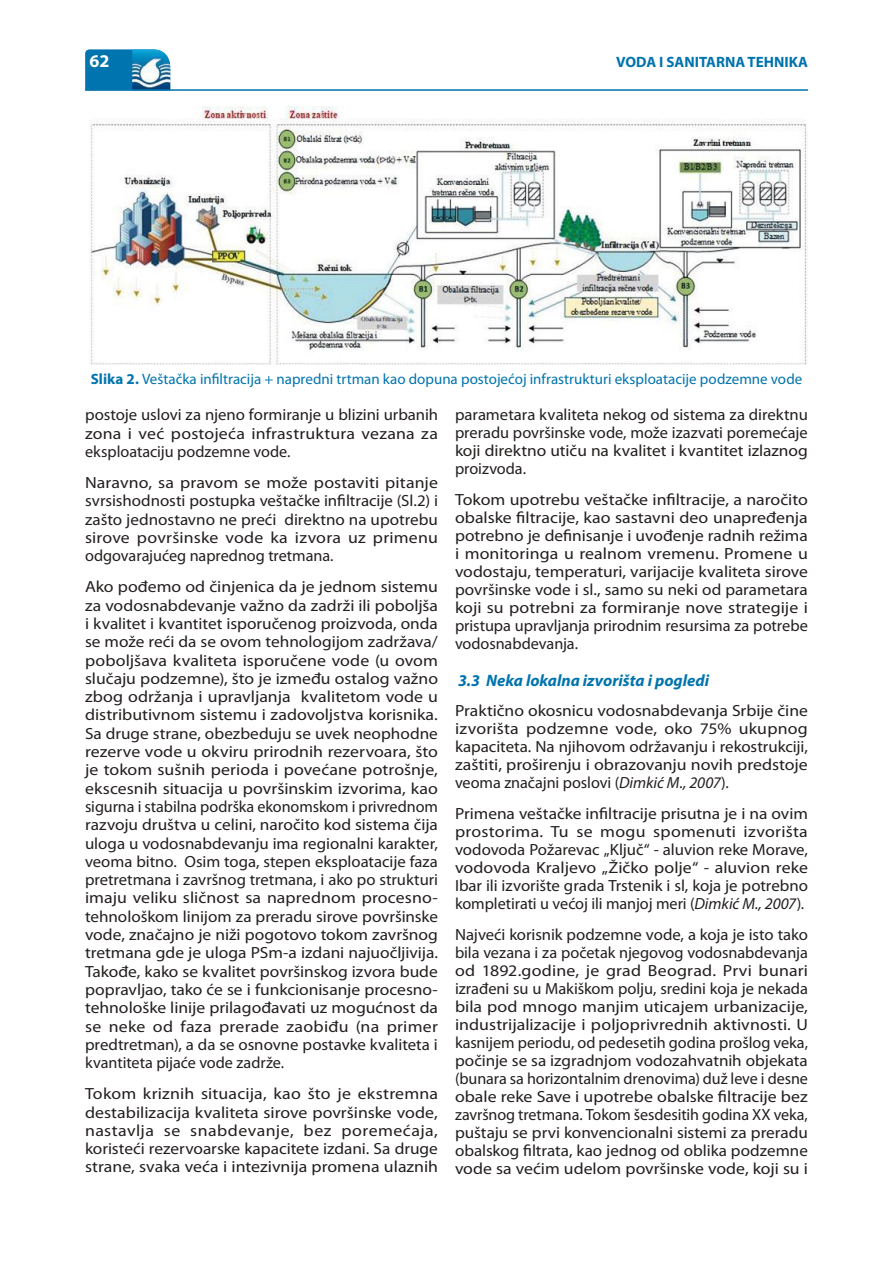
<style>
.page{position:relative;width:893px;height:1263px;background:#fff}
.page>*{position:absolute;margin:0;border:0;box-sizing:border-box;transform-origin:0 0}
.t1{font:700 18px "Myriad Pro";color:#fff}
.t2{font:italic 700 16.5px "Myriad Pro";color:#0074ae}
.t3{font:16.2px/18.3px "Myriad Pro";color:#241f1f;text-align:justify;scale:1.1 1}
.t4{font:16.2px/18px "Myriad Pro";color:#241f1f;text-align:justify}
.t5{font:16.2px/18px "Myriad Pro";color:#241f1f;text-align:justify;scale:1.08 1}
.t6{font:16.2px/18px "Myriad Pro";color:#241f1f;text-align:justify;scale:1.09 1}
.t7{font:15px "Myriad Pro";color:#0074ae}
.t8{font:700 15px "Myriad Pro";color:#0074ae}
.s1{font-weight:700}
.s2{font-style:italic}
</style>
<div class="page">
<div style="left:85px;top:49px;width:47px;height:40px;background:#0074ae"></div>
<img style="left:132px;top:49px;width:38px;height:40px">
<hr style="left:85px;top:89px;width:723px;height:2px;background:#0074ae">
<img style="left:89px;top:106px;width:719px;height:258px">
<p class="t1" style="left:89px;top:54px;width:21px">62</p>
<p class="t8" style="left:616px;top:56px;width:194px">VODA I SANITARNA TEHNIKA</p>
<p class="t7" style="left:91px;top:373px;width:713px"><span class="s1">Slika 2.</span> Veštačka infiltracija + napredni trtman kao dopuna postojećoj infrastrukturi eksploatacije podzemne vode</p>
<p class="t4" style="left:85px;top:407px;width:355px">postoje uslovi za njeno formiranje u blizini urbanih zona i već postojeća infrastruktura vezana za eksploataciju podzemne vode.</p>
<p class="t3" style="left:85px;top:475px;width:322px">Naravno, sa pravom se može postaviti pitanje svrsishodnosti postupka veštačke infiltracije (Sl.2) i zašto jednostavno ne preći direktno na upotrebu sirove površinske vode ka izvora uz primenu odgovarajućeg naprednog tretmana.</p>
<p class="t3" style="left:85px;top:579px;width:322px">Ako pođemo od činjenica da je jednom sistemu za vodosnabdevanje važno da zadrži ili poboljša i kvalitet i kvantitet isporučenog proizvoda, onda se može reći da se ovom tehnologijom zadržava/ poboljšava kvaliteta isporučene vode (u ovom slučaju podzemne), što je između ostalog važno zbog održanja i upravljanja kvalitetom vode u distributivnom sistemu i zadovoljstva korisnika.<br>Sa druge strane, obezbeduju se uvek neophodne rezerve vode u okviru prirodnih rezervoara, što je tokom sušnih perioda i povećane potrošnje, ekscesnih situacija u površinskim izvorima, kao sigurna i stabilna podrška ekonomskom i privrednom razvoju društva u celini, naročito kod sistema čija uloga u vodosnabdevanju ima regionalni karakter, veoma bitno. Osim toga, stepen eksploatacije faza pretretmana i završnog tretmana, i ako po strukturi imaju veliku sličnost sa naprednom procesno&shy;tehnološkom linijom za preradu sirove površinske vode, značajno je niži pogotovo tokom završnog tretmana gde je uloga PSm-a izdani najuočljivija.<br>Takođe, kako se kvalitet površinskog izvora bude popravljao, tako će se i funkcionisanje procesno&shy;tehnološke linije prilagođavati uz mogućnost da se neke od faza prerade zaobiđu (na primer predtretman), a da se osnovne postavke kvaliteta i kvantiteta pijaće vode zadrže.</p>
<p class="t3" style="left:85px;top:1086px;width:322px">Tokom kriznih situacija, kao što je ekstremna destabilizacija kvaliteta sirove površinske vode, nastavlja se snabdevanje, bez poremećaja, koristeći rezervoarske kapacitete izdani. Sa druge strane, svaka veća i intezivnija promena ulaznih</p>
<p class="t4" style="left:455px;top:407px;width:354px">parametara kvaliteta nekog od sistema za direktnu preradu površinske vode, može izazvati poremećaje koji direktno utiču na kvalitet i kvantitet izlaznog proizvoda.</p>
<p class="t3" style="left:455px;top:492px;width:322px">Tokom upotrebu veštačke infiltracije, a naročito obalske filtracije, kao sastavni deo unapređenja potrebno je definisanje i uvođenje radnih režima i monitoringa u realnom vremenu. Promene u vodostaju, temperaturi, varijacije kvaliteta sirove površinske vode i sl., samo su neki od parametara koji su potrebni za formiranje nove strategije i pristupa upravljanja prirodnim resursima za potrebe vodosnabdevanja.</p>
<p class="t2" style="left:458px;top:674px;width:253px">3.3 Neka lokalna izvorišta i pogledi</p>
<p class="t6" style="left:455px;top:703px;width:325px">Praktično okosnicu vodosnabdevanja Srbije čine izvorišta podzemne vode, oko 75% ukupnog kapaciteta. Na njihovom održavanju i rekostrukciji, zaštiti, proširenju i obrazovanju novih predstoje veoma značajni poslovi (<span class="s2">Dimkić M., 2007</span>).</p>
<p class="t5" style="left:455px;top:806px;width:328px">Primena veštačke infiltracije prisutna je i na ovim prostorima. Tu se mogu spomenuti izvorišta vodovoda Požarevac „Ključ“ - aluvion reke Morave, vodovoda Kraljevo „Žičko polje“ - aluvion reke Ibar ili izvorište grada Trstenik i sl, koja je potrebno kompletirati u većoj ili manjoj meri (<span class="s2">Dimkić M., 2007</span>).</p>
<p class="t4" style="left:455px;top:927px;width:355px">Najveći korisnik podzemne vode, a koja je isto tako bila vezana i za početak njegovog vodosnabdevanja od 1892.godine, je grad Beograd. Prvi bunari izrađeni su u Makiškom polju, sredini koja je nekada bila pod mnogo manjim uticajem urbanizacije, industrijalizacije i poljoprivrednih aktivnosti. U kasnijem periodu, od pedesetih godina prošlog veka, počinje se sa izgradnjom vodozahvatnih objekata (bunara sa horizontalnim drenovima) duž leve i desne obale reke Save i upotrebe obalske filtracije bez završnog tretmana. Tokom šesdesitih godina XX veka, puštaju se prvi konvencionalni sistemi za preradu obalskog filtrata, kao jednog od oblika podzemne vode sa većim udelom površinske vode, koji su i</p>
</div>
